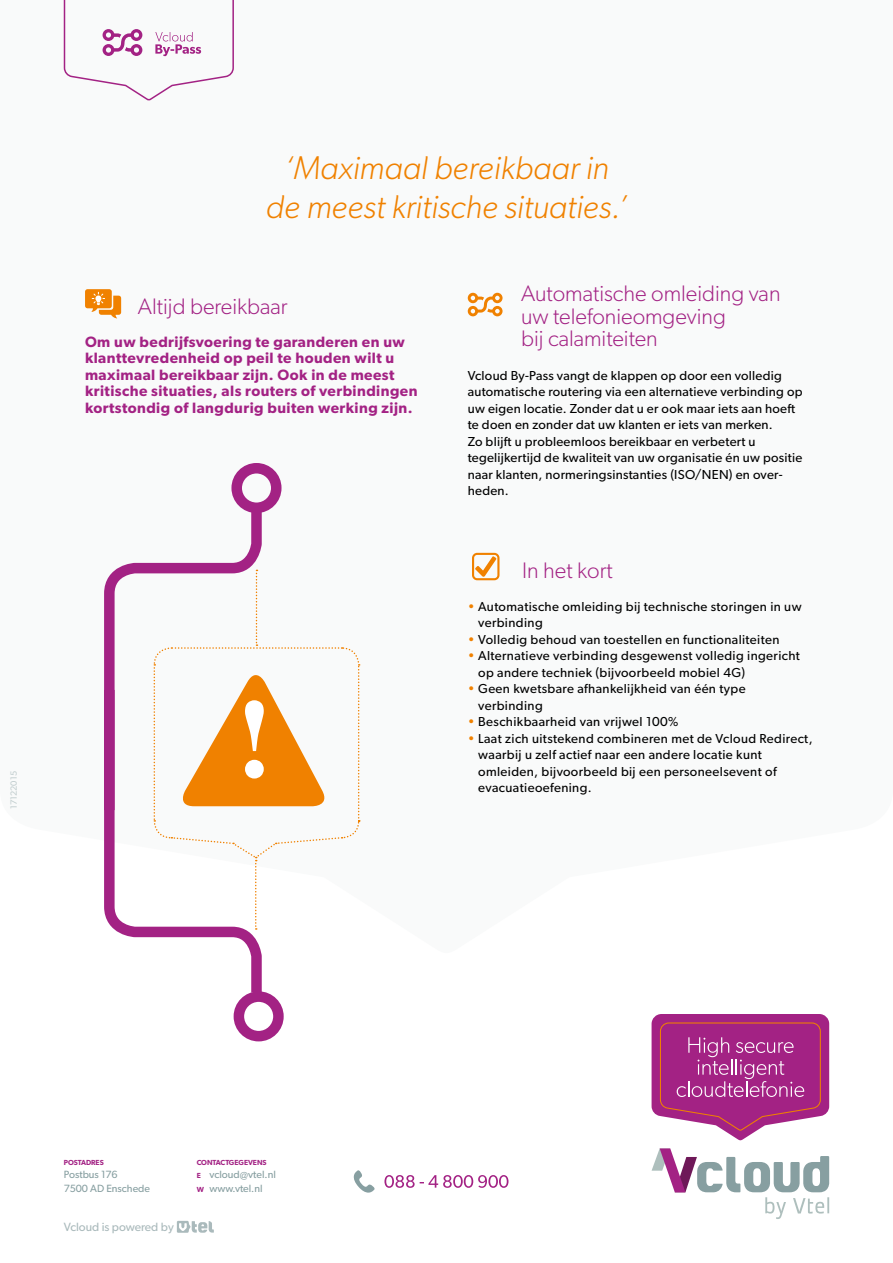
<style>
.page{position:relative;width:893px;height:1263px;background:#fff}
.page>*{position:absolute;margin:0;border:0;box-sizing:border-box;transform-origin:0 0}
.t1{font:italic 300 33px/39px "Gibson";color:#f08100;text-align:center}
.t2{font:300 22.5px/22.5px "Gibson";color:#a32284}
.t3{font:600 15px/16.5px "Gibson";letter-spacing:.03em;color:#a32284}
.t4{font:13.05px/16.5px "Gibson";letter-spacing:.03em;color:#000}
.t5{font:12px "Gibson";color:#aababc}
.t6{font:10.5px/13.5px "Gibson";color:#879fa1}
.t7{font:9px "Gibson";color:#c1cdce}
.t8{font:600 7.35px "Gibson";color:#a32284}
.s1{color:#f08100}
.s2{font-weight:600;font-size:7.35px;color:#a32284}
</style>
<div class="page">
<svg style="left:85px;top:289px;width:36px;height:29px"></svg>
<svg style="left:472px;top:553px;width:27px;height:27px"></svg>
<svg style="left:468px;top:293px;width:35px;height:23px"></svg>
<div style="left:231px;top:463px;width:50px;height:50px;border:10px solid #a32284;border-radius:50%"></div>
<div style="left:234px;top:991px;width:50px;height:50px;border:10px solid #a32284;border-radius:50%"></div>
<svg style="left:104px;top:497px;width:163px;height:182px"></svg>
<svg style="left:104px;top:679px;width:163px;height:324px"></svg>
<svg style="left:153px;top:570px;width:207px;height:360px"></svg>
<svg style="left:353px;top:1170px;width:22px;height:23px"></svg>
<svg style="left:384px;top:1175px;width:124px;height:13px"></svg>
<svg style="left:177px;top:1221px;width:37px;height:12px"></svg>
<svg style="left:63px;top:0;width:171px;height:101px"></svg>
<svg style="left:652px;top:1014px;width:177px;height:126px;background:#b54c97"></svg>
<svg style="left:652px;top:1148px;width:177px;height:71px"></svg>
<p class="t7" style="left:8px;top:809px;width:40px;rotate:-90deg">17122015</p>
<h1 class="t1" style="left:266px;top:148px;width:363px">‘Maximaal bereikbaar in de meest kritische situaties.’</h1>
<h2 class="t2" style="left:138px;top:294px;width:151px">Altijd bereikbaar</h2>
<p class="t3" style="left:85px;top:333px;width:334px">Om uw bedrijfsvoering te garanderen en uw klanttevredenheid op peil te houden wilt u maximaal bereikbaar zijn. Ook in de meest kritische situaties, als routers of verbindingen kortstondig of langdurig buiten werking zijn.</p>
<h2 class="t2" style="left:521px;top:282px;width:261px">Automatische omleiding van uw telefonieomgeving<br>bij calamiteiten</h2>
<p class="t4" style="left:468px;top:367px;width:336px">Vcloud By-Pass vangt de klappen op door een volledig automatische routering via een alternatieve verbinding op uw eigen locatie. Zonder dat u er ook maar iets aan hoeft te doen en zonder dat uw klanten er iets van merken.<br>Zo blijft u probleemloos bereikbaar en verbetert u tegelijkertijd de kwaliteit van uw organisatie én uw positie naar klanten, normeringsinstanties (ISO/NEN) en over&shy;heden.</p>
<h2 class="t2" style="left:522px;top:558px;width:92px">In het kort</h2>
<p class="t4" style="left:478px;top:598px;width:325px;text-indent:-10px"><span class="s1">•</span> Automatische omleiding bij technische storingen in uw verbinding</p>
<p class="t4" style="left:468px;top:631px;width:313px"><span class="s1">•</span> Volledig behoud van toestellen en functionaliteiten</p>
<p class="t4" style="left:478px;top:647px;width:323px;text-indent:-10px"><span class="s1">•</span> Alternatieve verbinding desgewenst volledig ingericht op andere techniek (bijvoorbeeld mobiel 4G)</p>
<p class="t4" style="left:478px;top:680px;width:269px;text-indent:-10px"><span class="s1">•</span> Geen kwetsbare afhankelijkheid van één type verbinding</p>
<p class="t4" style="left:468px;top:713px;width:212px"><span class="s1">•</span> Beschikbaarheid van vrijwel 100%</p>
<p class="t4" style="left:478px;top:730px;width:336px;text-indent:-10px"><span class="s1">•</span> Laat zich uitstekend combineren met de Vcloud Redirect, waarbij u zelf actief naar een andere locatie kunt omleiden, bijvoorbeeld bij een personeelsevent of evacuatieoefening.</p>
<p class="t8" style="left:64px;top:1158px;width:41px">POSTADRES</p>
<p class="t6" style="left:64px;top:1168px;width:88px">Postbus 176<br>7500 AD Enschede</p>
<p class="t5" style="left:64px;top:1219px;width:111px">Vcloud is powered by</p>
<p class="t8" style="left:197px;top:1158px;width:71px">CONTACTGEGEVENS</p>
<p class="t6" style="left:197px;top:1168px;width:81px"><span class="s2">E</span> vcloud@vtel.nl<br><span class="s2">W</span> www.vtel.nl</p>
</div>
